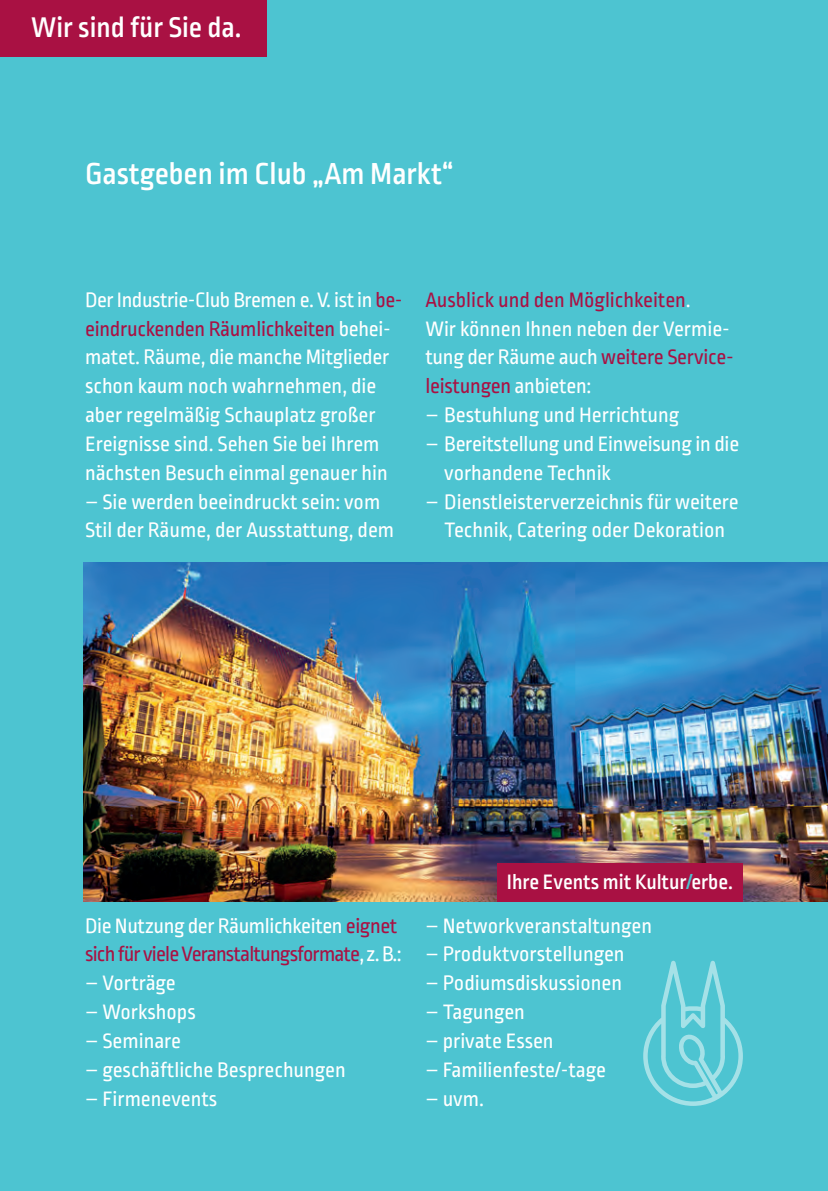
<style>
.page{position:relative;width:828px;height:1191px;background:#4dc4d1}
.page>*{position:absolute;margin:0;border:0;box-sizing:border-box;transform-origin:0 0}
.t1{font:500 32px "Ropa Sans Pro";color:#fff}
.t2{font:500 30px "Ropa Sans Pro";color:#fff}
.t3{font:22px/28.8px "Ropa Sans Pro";color:#fff}
.t4{font:22px/28.8px "Ropa Sans Pro";letter-spacing:-.03em;color:#a91143}
.t5{font:500 22px "Ropa Sans Pro";color:#fff}
.s1{color:#a91143}
.s2{color:#fff}
.s3{color:#4ec3d0}
</style>
<div class="page">
<svg style="left:643px;top:960px;width:100px;height:146px"></svg>
<img style="left:84px;top:563px;width:744px;height:338px">
<div style="left:0;top:0;width:266px;height:57px;background:#a91143"></div>
<div style="left:497px;top:863px;width:246px;height:38px;background:#a91143"></div>
<h2 class="t2" style="left:31px;top:10px;width:212px">Wir sind für Sie da.</h2>
<h1 class="t1" style="left:85px;top:156px;width:370px">Gastgeben im Club „Am Markt“</h1>
<p class="t3" style="left:85px;top:287px;width:319px">Der Industrie-Club Bremen e. V. ist in <span class="s1">be&shy;eindruckenden Räumlichkeiten</span> behei&shy;matet. Räume, die manche Mitglieder schon kaum noch wahrnehmen, die aber regelmäßig Schauplatz großer Ereignisse sind. Sehen Sie bei Ihrem nächsten Besuch einmal genauer hin</p>
<p class="t3" style="left:85px;top:488px;width:311px">– Sie werden beeindruckt sein: vom<br>Stil der Räume, der Ausstattung, dem</p>
<p class="t3" style="left:425px;top:287px;width:310px"><span class="s1">Ausblick und den Möglichkeiten</span>.<br>Wir können Ihnen neben der Vermie&shy;tung der Räume auch <span class="s1">weitere Service&shy;leistungen</span> anbieten:</p>
<p class="t3" style="left:425px;top:402px;width:255px">– Bestuhlung und Herrichtung</p>
<p class="t3" style="left:444px;top:431px;width:296px;text-indent:-19px">– Bereitstellung und Einweisung in die vorhandene Technik</p>
<p class="t3" style="left:425px;top:488px;width:315px;text-align:center">– Dienstleisterverzeichnis für weitere<br>Technik, Catering oder Dekoration</p>
<p class="t4" style="left:85px;top:912px;width:318px"><span class="s2">Die Nutzung der Räumlichkeiten</span> eignet sich für viele Veranstaltungsformate<span class="s2">, z. B.:</span></p>
<p class="t3" style="left:85px;top:970px;width:92px">– Vorträge</p>
<p class="t3" style="left:85px;top:999px;width:112px">– Workshops</p>
<p class="t3" style="left:85px;top:1027px;width:98px">– Seminare</p>
<p class="t3" style="left:85px;top:1056px;width:262px">– geschäftliche Besprechungen</p>
<p class="t3" style="left:85px;top:1085px;width:134px">– Firmenevents</p>
<p class="t5" style="left:507px;top:869px;width:228px">Ihre Events mit Kultur<span class="s3">/</span>erbe.</p>
<p class="t3" style="left:425px;top:912px;width:228px">– Networkveranstaltungen</p>
<p class="t3" style="left:425px;top:941px;width:201px">– Produktvorstellungen</p>
<p class="t3" style="left:425px;top:970px;width:198px">– Podiumsdiskussionen</p>
<p class="t3" style="left:425px;top:999px;width:101px">– Tagungen</p>
<p class="t3" style="left:425px;top:1027px;width:130px">– private Essen</p>
<p class="t3" style="left:425px;top:1056px;width:182px">– Familienfeste/-tage</p>
<p class="t3" style="left:425px;top:1085px;width:60px">– uvm.</p>
</div>
